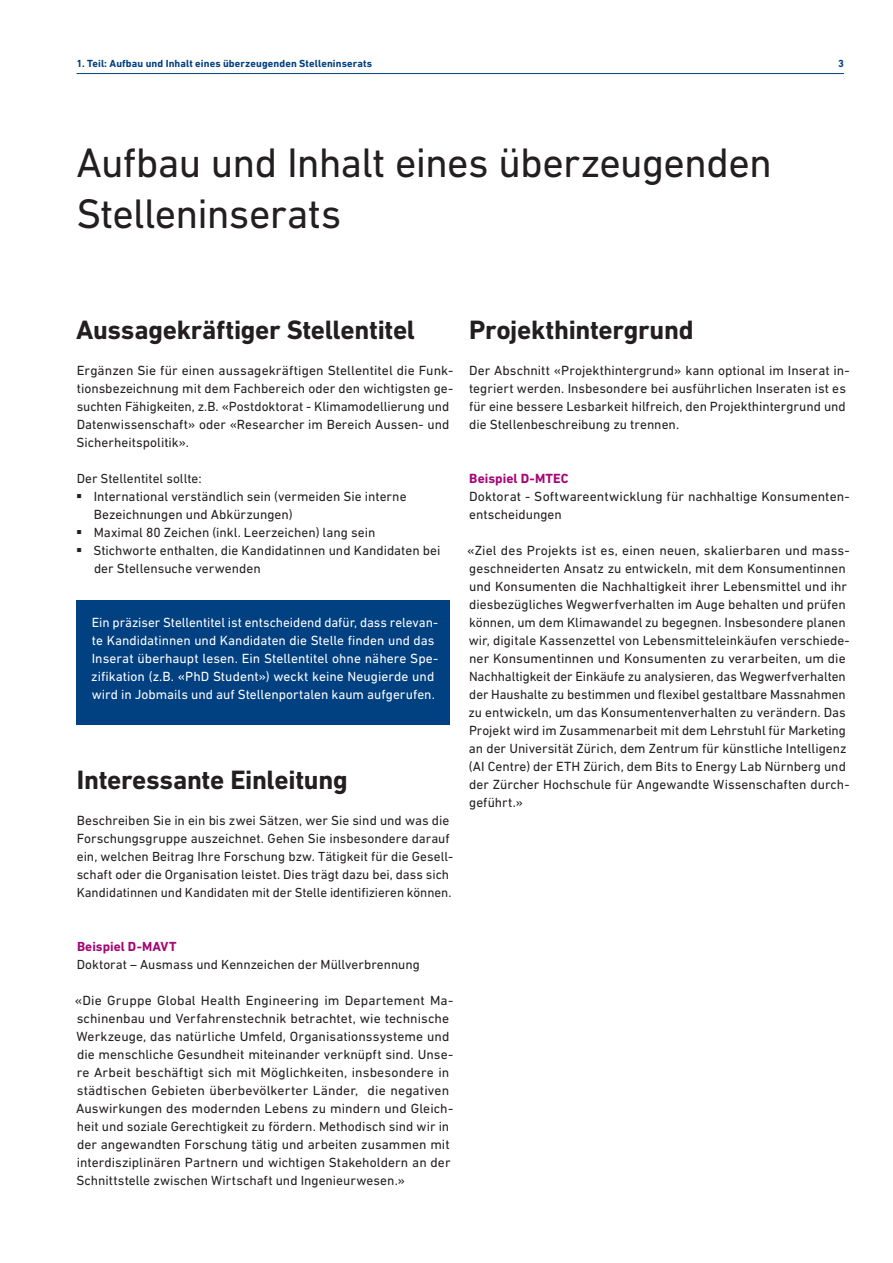
<style>
.page{position:relative;width:893px;height:1263px;background:#fff}
.page>*{position:absolute;margin:0;border:0;box-sizing:border-box;transform-origin:0 0}
.Headline_A4-M__DIN_N{font:42px/50.4px "DIN Next W1 G";letter-spacing:-.02em;color:#231f20}
.Absatztitel{font:700 27px "DIN Next W1 G";letter-spacing:-.01em;color:#231f20}
.Lauftext__Blocksatz{font:13.5px/18px "DIN Next W1 G";color:#231f20}
.Lauftext__Blocksatz-2{font:13.5px/18px "DIN Next W1 G";color:#fff}
.Lauftext__Blocksatz-3{font:700 13.5px "DIN Next W1 G";letter-spacing:.005em;color:#a40775}
.Lauftext__Blocksatz-4{font:13.35px/18px "DIN Next W1 G";color:#231f20}
.Infotext_XS__DIN_Nex{font:700 10.5px "DIN Next W1 G";letter-spacing:.01em;color:#014081}
.s1{font-size:13.35px}
.s2{font-weight:700;color:#a40775}
</style>
<div class="page">
<div style="left:77px;top:600px;width:373px;height:125px;background:#014081"></div>
<hr style="left:77px;top:73px;width:767px;height:1px;background:#014081">
<p class="Infotext_XS__DIN_Nex" style="left:77px;top:57px;width:297px">1. Teil: Aufbau und Inhalt eines überzeugenden Stelleninserats</p>
<p class="Infotext_XS__DIN_Nex" style="left:838px;top:57px;width:7px">3</p>
<p class="Headline_A4-M__DIN_N" style="left:77px;top:137px;width:697px">Aufbau und Inhalt eines überzeugenden<br>Stelleninserats</p>
<p class="Absatztitel" style="left:76px;top:314px;width:340px">Aussagekräftiger Stellentitel</p>
<p class="Lauftext__Blocksatz" style="left:76px;top:361px;width:378px">Ergänzen Sie für einen aussagekräftigen Stellentitel die Funk&shy;tionsbezeichnung mit dem Fachbereich oder den wichtigsten ge&shy;suchten Fähigkeiten, z.B. «Postdoktorat - Klimamodellierung und Datenwissenschaft» oder «Researcher im Bereich Aussen- und Sicherheitspolitik».</p>
<p class="Lauftext__Blocksatz-4" style="left:77px;top:470px;width:126px">Der Stellentitel sollte:</p>
<p class="Lauftext__Blocksatz" style="left:94px;top:487px;width:314px">International verständlich sein (vermeiden Sie interne<br>Bezeichnungen und Abkürzungen)</p>
<p class="Lauftext__Blocksatz" style="left:94px;top:523px;width:283px">Maximal 80 Zeichen (inkl. Leerzeichen) lang sein</p>
<p class="Lauftext__Blocksatz" style="left:93px;top:541px;width:349px">Stichworte enthalten, die Kandidatinnen und Kandidaten bei der Stellensuche verwenden</p>
<p class="Lauftext__Blocksatz-2" style="left:91px;top:613px;width:348px">Ein präziser Stellentitel ist entscheidend dafür, dass relevan&shy;te Kandidatinnen und Kandidaten die Stelle finden und das Inserat überhaupt lesen. Ein Stellentitel ohne nähere Spe&shy;zifikation (z.B. «PhD Student») weckt keine Neugierde und wird in Jobmails und auf Stellenportalen kaum aufgerufen.</p>
<p class="Absatztitel" style="left:77px;top:764px;width:272px">Interessante Einleitung</p>
<p class="Lauftext__Blocksatz" style="left:77px;top:811px;width:374px">Beschreiben Sie in ein bis zwei Sätzen, wer Sie sind und was die<br>Forschungsgruppe auszeichnet. <span class="s1">Gehen Sie insbesondere darauf</span></p>
<p class="Lauftext__Blocksatz-4" style="left:77px;top:848px;width:378px">ein, welchen Beitrag Ihre Forschung bzw. Tätigkeit für die Gesell&shy;schaft oder die Organisation leistet. Dies trägt dazu bei, dass sich<br>Kandidatinnen und Kandidaten mit der Stelle identifizieren können.</p>
<p class="Absatztitel" style="left:469px;top:314px;width:226px">Projekthintergrund</p>
<p class="Lauftext__Blocksatz" style="left:469px;top:361px;width:382px">Der Abschnitt «Projekthintergrund» kann optional im Inserat in&shy;tegriert werden. Insbesondere bei ausführlichen Inseraten ist es für eine bessere Lesbarkeit hilfreich, den Projekthintergrund und die Stellenbeschreibung zu trennen.</p>
<p class="Lauftext__Blocksatz-3" style="left:469px;top:471px;width:101px">Beispiel D-MTEC</p>
<p class="Lauftext__Blocksatz" style="left:469px;top:487px;width:382px">Doktorat - Softwareentwicklung für nachhaltige Konsumenten&shy;entscheidungen</p>
<p class="Lauftext__Blocksatz" style="left:467px;top:541px;width:384px">«Ziel des Projekts ist es, einen neuen, skalierbaren und mass&shy;geschneiderten Ansatz zu entwickeln, mit dem Konsumentinnen und Konsumenten die Nachhaltigkeit ihrer Lebensmittel und ihr diesbezügliches Wegwerfverhalten im Auge behalten und prüfen können, um dem Klimawandel zu begegnen. Insbesondere planen wir, digitale Kassenzettel von Lebensmitteleinkäufen verschiede&shy;ner Konsumentinnen und Konsumenten zu verarbeiten, um die Nachhaltigkeit der Einkäufe zu analysieren, das Wegwerfverhalten der Haushalte zu bestimmen und flexibel gestaltbare Massnahmen zu entwickeln, um das Konsumentenverhalten zu verändern. Das Projekt wird im Zusammenarbeit mit dem Lehrstuhl für Marketing an der Universität Zürich, dem Zentrum für künstliche Intelligenz (AI Centre) der ETH Zürich, dem Bits to Energy Lab Nürnberg und der Zürcher Hochschule für Angewandte Wissenschaften durch&shy;geführt.»</p>
<p class="Lauftext__Blocksatz-4" style="left:77px;top:938px;width:345px"><span class="s2">Beispiel D-MAVT<br></span>Doktorat – Ausmass und Kennzeichen der Müllverbrennung</p>
<p class="Lauftext__Blocksatz" style="left:75px;top:991px;width:380px">«Die Gruppe Global Health Engineering im Departement Ma&shy;schinenbau und Verfahrenstechnik betrachtet, wie technische Werkzeuge, das natürliche Umfeld, Organisationssysteme und die menschliche Gesundheit miteinander verknüpft sind. Unse&shy;re Arbeit beschäftigt sich mit Möglichkeiten, insbesondere in städtischen Gebieten überbevölkerter Länder, die negativen Auswirkungen des modernden Lebens zu mindern und Gleich&shy;heit und soziale Gerechtigkeit zu fördern. Methodisch sind wir in der angewandten Forschung tätig und arbeiten zusammen mit interdisziplinären Partnern und wichtigen Stakeholdern an der Schnittstelle zwischen Wirtschaft und Ingenieurwesen.»</p>
</div>
